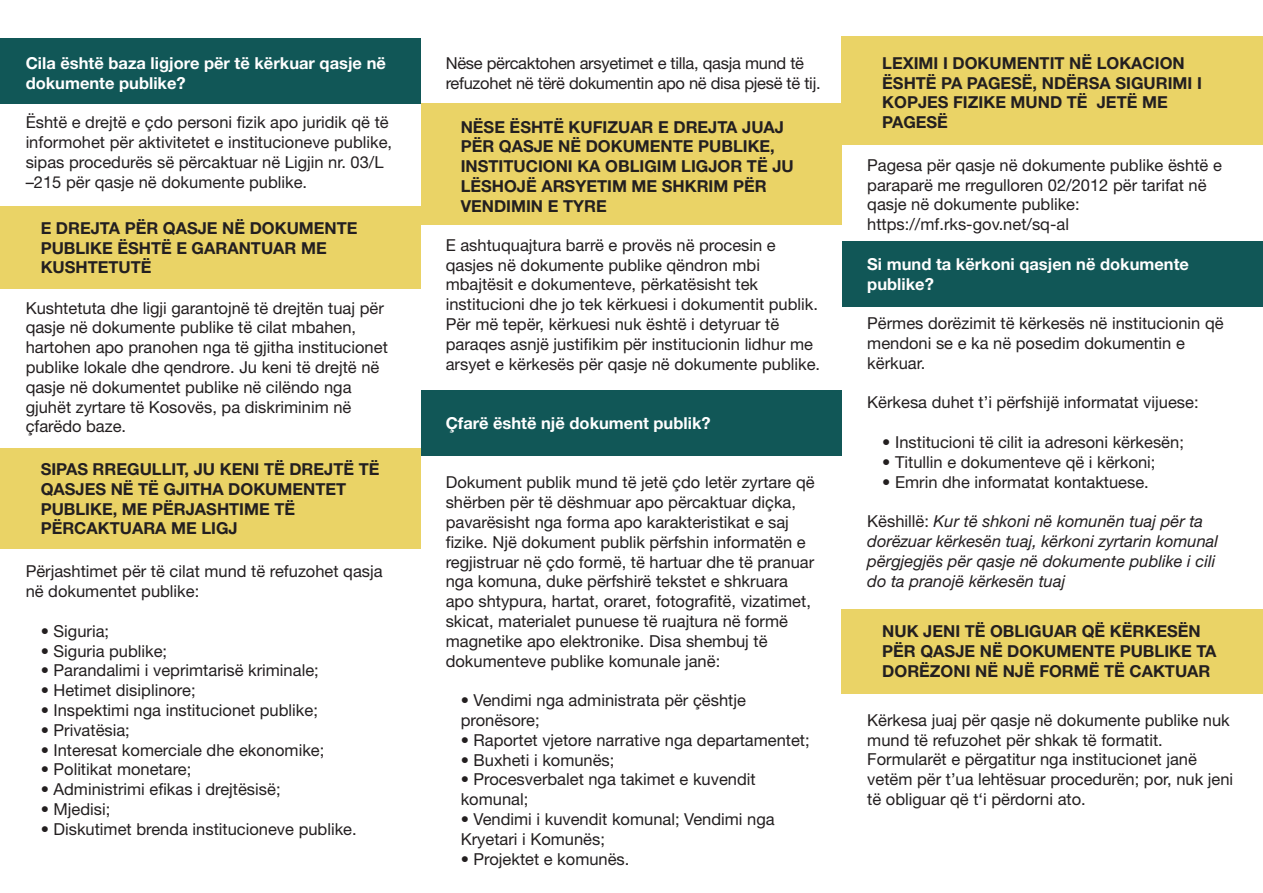
<style>
.page{position:relative;width:1263px;height:893px;background:#fff}
.page>*{position:absolute;margin:0;border:0;box-sizing:border-box;transform-origin:0 0}
.t1{font:16.5px/19.8px "Helvetica Neue LT Pro";color:#231f20}
.t2{font:700 16.5px/19.8px "Helvetica Neue LT Pro";color:#231f20}
.t3{font:italic 16.5px/19.8px "Helvetica Neue LT Pro";color:#231f20}
.t4{font:700 16.5px/19.8px "Helvetica Neue LT Pro";color:#fff}
.t5{font:16.5px/19.8px "Helvetica Neue LT Pro";letter-spacing:-.02em;color:#231f20}
.s1{font-style:normal}
</style>
<div class="page">
<div style="left:843px;top:241px;width:420px;height:65px;background:#115757"></div>
<div style="left:421px;top:390px;width:421px;height:65px;background:#115757"></div>
<div style="left:0;top:38px;width:421px;height:65px;background:#115757"></div>
<div style="left:842px;top:609px;width:421px;height:84px;background:#ead366"></div>
<div style="left:842px;top:36px;width:421px;height:108px;background:#ead366"></div>
<div style="left:421px;top:103px;width:421px;height:122px;background:#ead366"></div>
<div style="left:0;top:448px;width:421px;height:101px;background:#ead366"></div>
<div style="left:0;top:207px;width:421px;height:82px;background:#ead366"></div>
<p class="t4" style="left:26px;top:53px;width:362px">Cila është baza ligjore për të kërkuar qasje në dokumente publike?</p>
<p class="t1" style="left:26px;top:112px;width:368px">Është e drejtë e çdo personi fizik apo juridik që të informohet për aktivitetet e institucioneve publike, sipas procedurës së përcaktuar në Ligjin nr. 03/L –215 për qasje në dokumente publike.</p>
<p class="t2" style="left:41px;top:218px;width:318px">E DREJTA PËR QASJE NË DOKUMENTE<br>PUBLIKE ËSHTË E GARANTUAR ME<br>KUSHTETUTË</p>
<p class="t1" style="left:26px;top:297px;width:364px">Kushtetuta dhe ligji garantojnë të drejtën tuaj për qasje në dokumente publike të cilat mbahen, hartohen apo pranohen nga të gjitha institucionet publike lokale dhe qendrore. Ju keni të drejtë në qasje në dokumentet publike në cilëndo nga gjuhët zyrtare të Kosovës, pa diskriminim në çfarëdo baze.</p>
<p class="t2" style="left:41px;top:459px;width:340px">SIPAS RREGULLIT, JU KENI TË DREJTË TË<br>QASJES NË TË GJITHA DOKUMENTET<br>PUBLIKE, ME PËRJASHTIME TË<br>PËRCAKTUARA ME LIGJ</p>
<p class="t1" style="left:26px;top:561px;width:358px">Përjashtimet për të cilat mund të refuzohet qasja në dokumentet publike:</p>
<p class="t1" style="left:41px;top:621px;width:70px">• Siguria;</p>
<p class="t1" style="left:41px;top:640px;width:128px">• Siguria publike;</p>
<p class="t1" style="left:41px;top:660px;width:280px">• Parandalimi i veprimtarisë kriminale;</p>
<p class="t1" style="left:41px;top:680px;width:156px">• Hetimet disiplinore;</p>
<p class="t1" style="left:41px;top:700px;width:279px">• Inspektimi nga institucionet publike;</p>
<p class="t1" style="left:41px;top:720px;width:91px">• Privatësia;</p>
<p class="t1" style="left:41px;top:739px;width:285px">• Interesat komerciale dhe ekonomike;</p>
<p class="t1" style="left:41px;top:759px;width:152px">• Politikat monetare;</p>
<p class="t1" style="left:41px;top:779px;width:241px">• Administrimi efikas i drejtësisë;</p>
<p class="t1" style="left:41px;top:799px;width:71px">• Mjedisi;</p>
<p class="t1" style="left:41px;top:819px;width:318px">• Diskutimet brenda institucioneve publike.</p>
<p class="t5" style="left:446px;top:53px;width:376px">Nëse përcaktohen arsyetimet e tilla, qasja mund të refuzohet në tërë dokumentin apo në disa pjesë të tij.</p>
<p class="t2" style="left:461px;top:116px;width:334px">NËSE ËSHTË KUFIZUAR E DREJTA JUAJ<br>PËR QASJE NË DOKUMENTE PUBLIKE,<br>INSTITUCIONI KA OBLIGIM LIGJOR TË JU<br>LËSHOJË ARSYETIM ME SHKRIM PËR<br>VENDIMIN E TYRE</p>
<p class="t1" style="left:446px;top:235px;width:376px">E ashtuquajtura barrë e provës në procesin e qasjes në dokumente publike qëndron mbi mbajtësit e dokumenteve, përkatësisht tek institucioni dhe jo tek kërkuesi i dokumentit publik.<br>Për më tepër, kërkuesi nuk është i detyruar të paraqes asnjë justifikim për institucionin lidhur me arsyet e kërkesës për qasje në dokumente publike.</p>
<p class="t4" style="left:446px;top:413px;width:266px">Çfarë është një dokument publik?</p>
<p class="t1" style="left:446px;top:472px;width:370px">Dokument publik mund të jetë çdo letër zyrtare që shërben për të dëshmuar apo përcaktuar diçka, pavarësisht nga forma apo karakteristikat e saj fizike. Një dokument publik përfshin informatën e regjistruar në çdo formë, të hartuar dhe të pranuar nga komuna, duke përfshirë tekstet e shkruara apo shtypura, hartat, oraret, fotografitë, vizatimet, skicat, materialet punuese të ruajtura në formë magnetike apo elektronike. Disa shembuj të dokumenteve publike komunale janë:</p>
<p class="t1" style="left:461px;top:690px;width:287px">• Vendimi nga administrata për çështje pronësore;</p>
<p class="t1" style="left:461px;top:730px;width:351px">• Raportet vjetore narrative nga departamentet;</p>
<p class="t1" style="left:461px;top:749px;width:155px">• Buxheti i komunës;</p>
<p class="t1" style="left:461px;top:769px;width:296px">• Procesverbalet nga takimet e kuvendit komunal;</p>
<p class="t1" style="left:461px;top:809px;width:315px">• Vendimi i kuvendit komunal; Vendimi nga<br>Kryetari i Komunës;</p>
<p class="t1" style="left:461px;top:848px;width:170px">• Projektet e komunës.</p>
<p class="t2" style="left:882px;top:53px;width:321px">LEXIMI I DOKUMENTIT NË LOKACION<br>ËSHTË PA PAGESË, NDËRSA SIGURIMI I<br>KOPJES FIZIKE MUND TË JETË ME<br>PAGESË</p>
<p class="t1" style="left:867px;top:155px;width:356px">Pagesa për qasje në dokumente publike është e paraparë me rregulloren 02/2012 për tarifat në qasje në dokumente publike: https://mf.rks-gov.net/sq-al</p>
<p class="t4" style="left:867px;top:254px;width:323px">Si mund ta kërkoni qasjen në dokumente publike?</p>
<p class="t1" style="left:867px;top:313px;width:358px">Përmes dorëzimit të kërkesës në institucionin që mendoni se e ka në posedim dokumentin e kërkuar.</p>
<p class="t1" style="left:867px;top:392px;width:333px">Kërkesa duhet t’i përfshijë informatat vijuese:</p>
<p class="t1" style="left:882px;top:432px;width:303px">• Institucioni të cilit ia adresoni kërkesën;</p>
<p class="t1" style="left:882px;top:452px;width:275px">• Titullin e dokumenteve që i kërkoni;</p>
<p class="t1" style="left:882px;top:471px;width:268px">• Emrin dhe informatat kontaktuese.</p>
<p class="t3" style="left:867px;top:511px;width:352px"><span class="s1">Këshillë:</span> Kur të shkoni në komunën tuaj për ta dorëzuar kërkesën tuaj, kërkoni zyrtarin komunal përgjegjës për qasje në dokumente publike i cili do ta pranojë kërkesën tuaj</p>
<p class="t2" style="left:882px;top:621px;width:336px">NUK JENI TË OBLIGUAR QË KËRKESËN<br>PËR QASJE NË DOKUMENTE PUBLIKE TA<br>DORËZONI NË NJË FORMË TË CAKTUAR</p>
<p class="t1" style="left:867px;top:710px;width:367px">Kërkesa juaj për qasje në dokumente publike nuk mund të refuzohet për shkak të formatit.<br>Formularët e përgatitur nga institucionet janë vetëm për t’ua lehtësuar procedurën; por, nuk jeni të obliguar që t‘i përdorni ato.</p>
</div>
